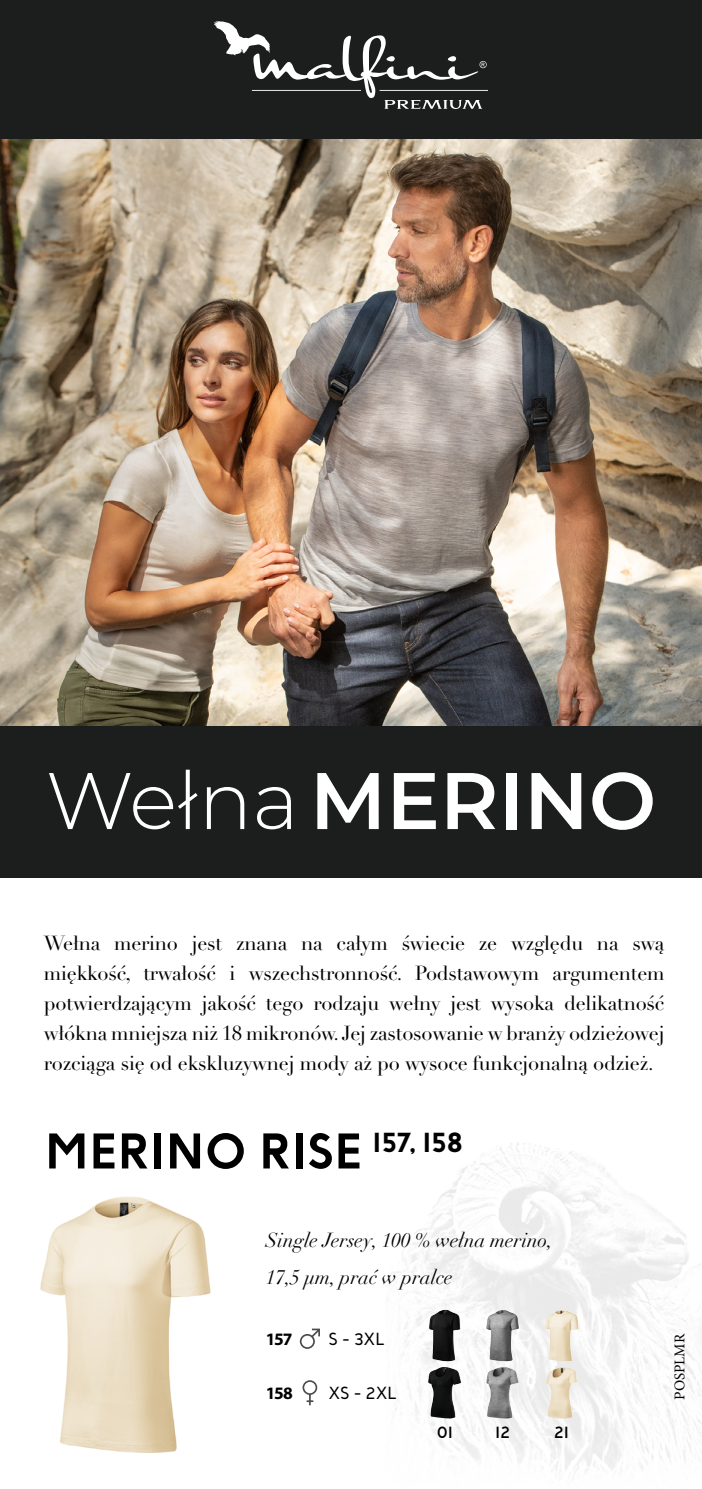
<style>
.page{position:relative;width:702px;height:1489px;background:#fff}
.page>*{position:absolute;margin:0;border:0;box-sizing:border-box;transform-origin:0 0}
.t1{font:600 80px "Montserrat";color:#fff}
.t2{font:700 50px "Baufra";letter-spacing:-.02em;color:#000}
.t3{font:20px/30px "Didot LT Pro";letter-spacing:-.01em;color:#000;text-align:justify}
.t4{font:italic 20px/37px "Didot LT Pro";color:#000}
.t5{font:600 17.5px "Baufra";letter-spacing:-.02em;color:#000}
.t6{font:700 17.5px "Myriad Pro";letter-spacing:-.07em;color:#000}
.t7{font:600 17.25px "Baufra";color:#000}
.t8{font:15px "Minion Pro";color:#000}
.s1{font-weight:300}
</style>
<div class="page">
<img style="left:40px;top:1196px;width:171px;height:257px">
<img style="left:0;top:138px;width:702px;height:588px">
<div style="left:0;top:0;width:702px;height:138px;background:#1c1d1d"></div>
<svg style="left:300px;top:1328px;width:20px;height:20px"></svg>
<svg style="left:302px;top:1380px;width:15px;height:25px"></svg>
<div style="left:0;top:726px;width:702px;height:152px;background:#1c1d1d"></div>
<svg style="left:214px;top:21px;width:274px;height:88px"></svg>
<img style="left:546px;top:1366px;width:31px;height:52px">
<img style="left:427px;top:1366px;width:34px;height:52px">
<img style="left:486px;top:1366px;width:33px;height:52px">
<img style="left:544px;top:1309px;width:34px;height:52px">
<img style="left:428px;top:1309px;width:32px;height:52px">
<img style="left:485px;top:1309px;width:34px;height:52px">
<h1 class="t1" style="left:46px;top:744px;width:612px"><span class="s1">Wełna</span> MERINO</h1>
<p class="t3" style="left:44px;top:928px;width:622px">Wełna merino jest znana na całym świecie ze względu na swą miękkość, trwałość i wszechstronność. Podstawowym argumentem potwierdzającym jakość tego rodzaju wełny jest wysoka delikatność włókna mniejsza niż 18 mikronów. Jej zastosowanie w branży odzieżowej rozciąga się od ekskluzywnej mody aż po wysoce funkcjonalną odzież.</p>
<h2 class="t2" style="left:44px;top:1114px;width:420px">MERINO RISE <sup>157,</sup> <sup>158</sup></h2>
<p class="t4" style="left:266px;top:1221px;width:288px">Single Jersey, 100 % wełna merino,<br>17,5 µm, prać w pralce</p>
<p class="t6" style="left:266px;top:1327px;width:28px">157</p>
<p class="t5" style="left:328px;top:1327px;width:58px">S - 3XL</p>
<p class="t6" style="left:266px;top:1381px;width:28px">158</p>
<p class="t5" style="left:328px;top:1381px;width:70px">XS - 2XL</p>
<p class="t7" style="left:436px;top:1419px;width:18px">01</p>
<p class="t7" style="left:495px;top:1419px;width:16px">12</p>
<p class="t7" style="left:554px;top:1419px;width:16px">21</p>
<p class="t8" style="left:669px;top:1399px;width:67px;rotate:-90deg">POSPLMR</p>
</div>
